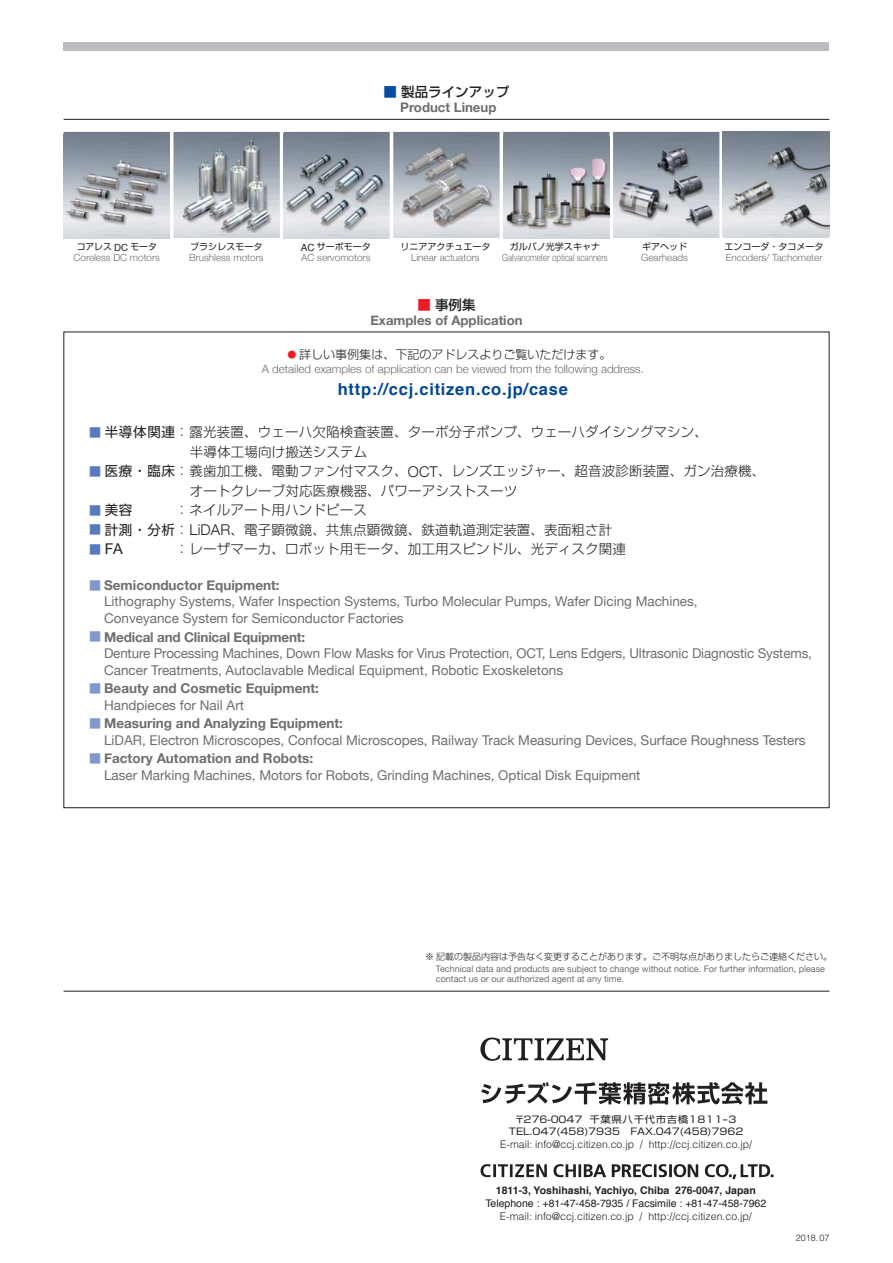
<style>
.page{position:relative;width:893px;height:1263px;background:#fff}
.page>*{position:absolute;margin:0;border:0;box-sizing:border-box;transform-origin:0 0}
.t1{font:700 16.5px "Helvetica";letter-spacing:.045em;color:#034694}
.t2{font:14.85px "Helvetica Neue";color:#231f20}
.t3{font:13.5px/16.5px "Helvetica Neue";color:#6d6e70}
.t4{font:13.5px/19.5px "Shin Go Pro Light 90 pv RKSJ H";letter-spacing:.01em;color:#231f20}
.t5{font:700 13.5px/16.5px "Helvetica Neue";color:#6d6e70}
.t6{font:13.5px "Shin Go Pro Medium 90 pv RKSJ H";color:#231f20}
.t7{font:13.5px "Shin Go Pro Regular 90 pv RKSJ H";color:#231f20}
.t8{font:700 13.2px "Helvetica Neue";color:#6d6e70}
.t9{font:12px "Shin Go Pro Light 90 pv RKSJ H";color:#231f20}
.t10{font:300 11.55px "Helvetica Neue";color:#6d6e70}
.t11{font:300 10.5px "Helvetica LT Std";color:#231f20}
.t12{font:10.5px "Helvetica";color:#231f20}
.t13{font:700 10.5px "Helvetica";color:#231f20}
.t14{font:300 9.9px "Helvetica Neue";color:#6d6e70}
.t15{font:300 9.9px "Helvetica Neue";color:#6d6e70;scale:.8 1}
.t16{font:9.45px/12.8px "Shin Go Pro Regular 90 pv RKSJ H";color:#231f20;text-align:center;scale:1.11 1}
.t17{font:9px/9.8px "Helvetica Neue";color:#6d6e70}
.t18{font:9px "Shin Go Pro Regular 90 pv RKSJ H";color:#231f20}
.t19{font:9px "Shin Go Pro Light 90 pv RKSJ H";color:#231f20}
.t20{font:300 9px "Helvetica LT Std";color:#231f20}
.s1{color:#034ea2}
.s2{font-family:"Helvetica";font-size:9.9px}
.s3{color:#ed1c24}
.s4{font-size:9px;color:#ed1c24}
.s5{font-family:"Shin Go Pro Regular 90 pv RKSJ H";font-size:12px;color:#587abc}
.s6{font-family:"Shin Go Pro Regular 90 pv RKSJ H"}
.s7{font-family:"Helvetica Neue";font-weight:300;font-size:14.85px}
.s8{font-size:12px;color:#587abc}
.s9{font-family:"Shin Go Pro Regular 90 pv RKSJ H";font-size:12px;color:#8198cd}
.s10{font-weight:700}
.s11{font-family:"Shin Go Pro Regular 90 pv RKSJ H";font-weight:400;font-size:12px;color:#8198cd}
.s12{font-weight:400}
.s13{font-size:10.5px}
</style>
<div class="page">
<svg style="left:480px;top:1082px;width:293px;height:97px"></svg>
<svg style="left:480px;top:1038px;width:128px;height:23px"></svg>
<hr style="left:64px;top:991px;width:765px;height:1px;background:#231f20">
<img style="left:173px;top:132px;width:107px;height:106px">
<img style="left:283px;top:132px;width:107px;height:106px">
<img style="left:393px;top:132px;width:106px;height:106px">
<img style="left:503px;top:132px;width:106px;height:107px">
<img style="left:179px;top:137px;width:95px;height:96px">
<img style="left:283px;top:134px;width:105px;height:105px">
<img style="left:397px;top:135px;width:99px;height:100px">
<img style="left:723px;top:132px;width:106px;height:103px">
<img style="left:616px;top:135px;width:100px;height:100px">
<img style="left:503px;top:137px;width:106px;height:101px">
<img style="left:64px;top:134px;width:106px;height:104px">
<div style="left:64px;top:43px;width:765px;height:8px;background:#bbbdc0"></div>
<hr style="left:64px;top:119px;width:765px;height:1px;background:#231f20">
<p class="t6" style="left:383px;top:87px;width:127px"><span class="s1">■</span> 製品ラインアップ</p>
<p class="t8" style="left:400px;top:99px;width:98px">Product Lineup</p>
<p class="t18" style="left:77px;top:244px;width:82px">コアレス <span class="s2">DC</span> モータ</p>
<p class="t14" style="left:74px;top:252px;width:88px">Coreless DC motors</p>
<p class="t18" style="left:190px;top:244px;width:74px">ブラシレスモータ</p>
<p class="t14" style="left:189px;top:252px;width:76px">Brushless motors</p>
<p class="t18" style="left:301px;top:244px;width:72px"><span class="s2">AC</span> サーボモータ</p>
<p class="t14" style="left:301px;top:252px;width:71px">AC servomotors</p>
<p class="t18" style="left:400px;top:244px;width:92px">リニアアクチュエータ</p>
<p class="t14" style="left:411px;top:252px;width:70px">Linear actuators</p>
<p class="t18" style="left:510px;top:244px;width:92px">ガルバノ光学スキャナ</p>
<p class="t15" style="left:502px;top:252px;width:133px">Galvanometer optical scanners</p>
<p class="t18" style="left:642px;top:244px;width:47px">ギアヘッド</p>
<p class="t14" style="left:641px;top:252px;width:48px">Gearheads</p>
<p class="t6" style="left:417px;top:299px;width:60px"><span class="s3">■</span> 事例集</p>
<p class="t8" style="left:370px;top:312px;width:154px">Examples of Application</p>
<p class="t9" style="left:287px;top:350px;width:325px"><span class="s4">●</span> 詳しい事例集は、下記のアドレスよりご覧いただけます。</p>
<p class="t10" style="left:262px;top:362px;width:384px">A detailed examples of application can be viewed from the following address.</p>
<p class="t1" style="left:338px;top:383px;width:232px">http://ccj.citizen.co.jp/case</p>
<p class="t18" style="left:724px;top:244px;width:101px">エンコーダ・タコメータ</p>
<p class="t14" style="left:725px;top:252px;width:98px">Encoders/ Tachometer</p>
<p class="t4" style="left:190px;top:424px;width:519px;text-indent:-101px"><span class="s5">■</span> <span class="s6">半導体関連</span>：露光装置、ウェーハ欠陥検査装置、ターボ分子ポンプ、ウェーハダイシングマシン、半導体工場向け搬送システム</p>
<p class="t4" style="left:190px;top:463px;width:577px;text-indent:-101px"><span class="s5">■</span> <span class="s6">医療・臨床</span>：義歯加工機、電動ファン付マスク、<span class="s7">OCT</span>、レンズエッジャー、超音波診断装置、ガン治療機、オートクレーブ対応医療機器、パワーアシストスーツ</p>
<p class="t7" style="left:89px;top:505px;width:45px"><span class="s8">■</span> 美容</p>
<p class="t4" style="left:175px;top:502px;width:193px">：ネイルアート用ハンドピース</p>
<p class="t4" style="left:89px;top:522px;width:524px"><span class="s5">■</span> <span class="s6">計測・分析</span>： <span class="s7">LiDAR</span>、電子顕微鏡、共焦点顕微鏡、鉄道軌道測定装置、表面粗さ計</p>
<p class="t2" style="left:89px;top:540px;width:35px"><span class="s5">■</span> FA</p>
<p class="t4" style="left:175px;top:541px;width:452px">：レーザマーカ、ロボット用モータ、加工用スピンドル、光ディスク関連</p>
<p class="t3" style="left:104px;top:577px;width:595px;text-indent:-15px"><span class="s9">■</span> <span class="s10">Semiconductor Equipment:<br></span>Lithography Systems, Wafer Inspection Systems, Turbo Molecular Pumps, Wafer Dicing Machines,<br>Conveyance System for Semiconductor Factories</p>
<p class="t3" style="left:104px;top:628px;width:709px;text-indent:-15px"><span class="s9">■</span> <span class="s10">Medical and Clinical Equipment:<br></span>Denture Processing Machines, Down Flow Masks for Virus Protection, OCT, Lens Edgers, Ultrasonic Diagnostic Systems,<br>Cancer Treatments, Autoclavable Medical Equipment, Robotic Exoskeletons</p>
<p class="t5" style="left:104px;top:680px;width:216px;text-indent:-15px"><span class="s11">■</span> Beauty and Cosmetic Equipment:<br><span class="s12">Handpieces for Nail Art</span></p>
<p class="t3" style="left:104px;top:715px;width:703px;text-indent:-15px"><span class="s9">■</span> <span class="s10">Measuring and Analyzing Equipment:<br></span>LiDAR, Electron Microscopes, Confocal Microscopes, Railway Track Measuring Devices, Surface Roughness Testers</p>
<p class="t3" style="left:104px;top:750px;width:538px;text-indent:-15px"><span class="s9">■</span> <span class="s10">Factory Automation and Robots:<br></span>Laser Marking Machines, Motors for Robots, Grinding Machines, Optical Disk Equipment</p>
<p class="t19" style="left:425px;top:954px;width:408px">※ 記載の製品内容は予告なく変更することがあります。ご不明な点がありましたらご連絡ください。</p>
<p class="t17" style="left:436px;top:964px;width:391px">Technical data and products are subject to change without notice. For further information, please contact us or our authorized agent at any time.</p>
<p class="t16" style="left:509px;top:1114px;width:213px">〒276-0047 千葉県八千代市吉橋1811<span class="s13">-</span>3<br>TEL.047(458)7935 FAX.047(458)7962</p>
<p class="t11" style="left:500px;top:1138px;width:253px">E-mail: info@ccj.citizen.co.jp / http://ccj.citizen.co.jp/</p>
<p class="t13" style="left:496px;top:1186px;width:261px">1811-3, Yoshihashi, Yachiyo, Chiba 276-0047, Japan</p>
<p class="t12" style="left:485px;top:1199px;width:282px">Telephone : +81-47-458-7935 / Facsimile : +81-47-458-7962</p>
<p class="t11" style="left:500px;top:1210px;width:253px">E-mail: info@ccj.citizen.co.jp / http://ccj.citizen.co.jp/</p>
<p class="t20" style="left:796px;top:1232px;width:35px">2018.07</p>
</div>
